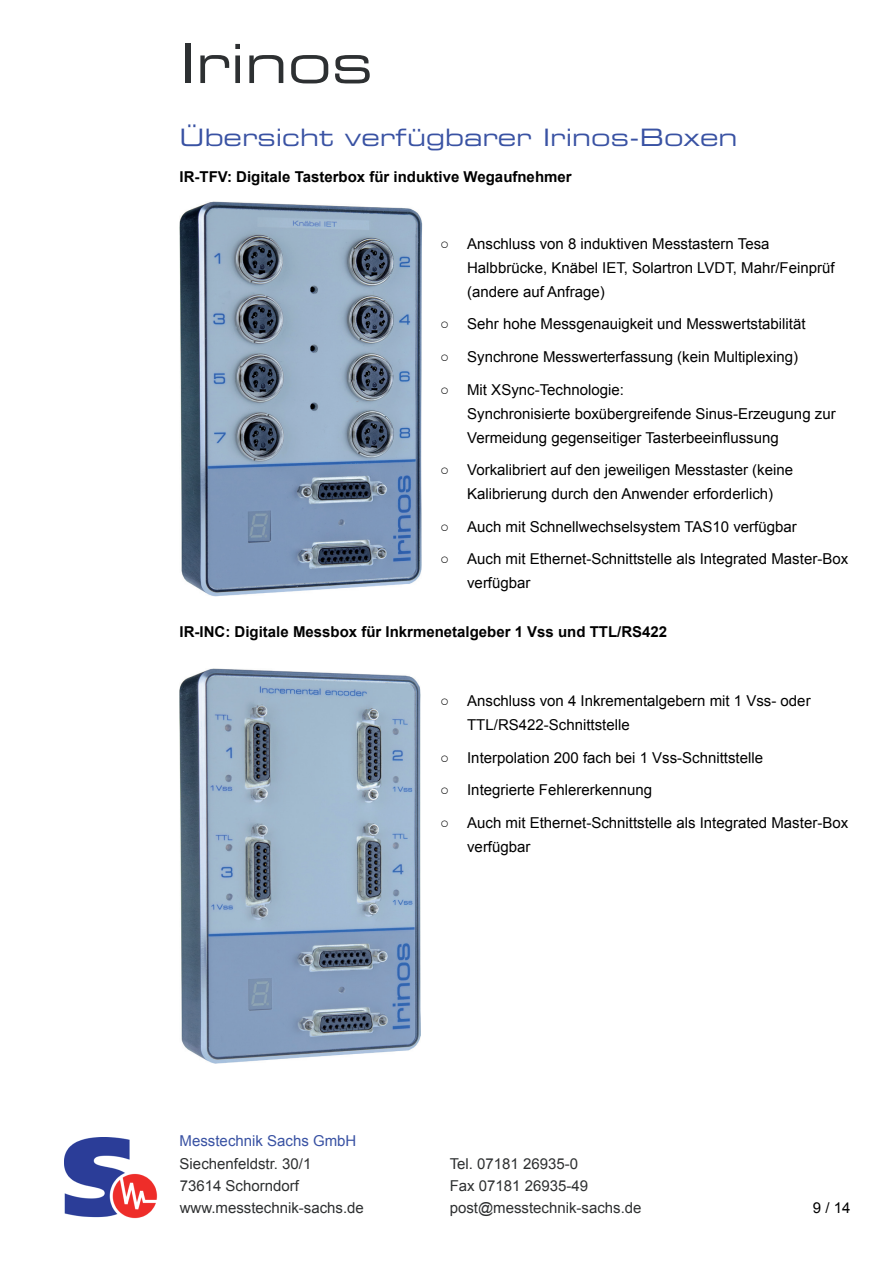
<style>
.page{position:relative;width:893px;height:1263px;background:#fff}
.page>*{position:absolute;margin:0;border:0;box-sizing:border-box;transform-origin:0 0}
.t1{font:54px "Eurostile LT Std Ex 2";color:#2d3032}
.t2{font:24px "Eurostile LT Std Ex 2";color:#3952a3}
.t3{font:15px/24px "Arial";color:#000}
.t4{font:15px "Arial";color:#2e3031}
.t5{font:700 15px "Arial";color:#000}
.t6{font:15px "Arial";color:#3952a3}
</style>
<div class="page">
<img style="left:65px;top:1137px;width:93px;height:82px">
<img style="left:180px;top:201px;width:242px;height:396px">
<img style="left:180px;top:668px;width:241px;height:396px">
<h1 class="t1" style="left:180px;top:27px;width:195px">Irinos</h1>
<h2 class="t2" style="left:180px;top:121px;width:559px">Übersicht verfügbarer Irinos-Boxen</h2>
<p class="t5" style="left:180px;top:167px;width:393px">IR-TFV: Digitale Tasterbox für induktive Wegaufnehmer</p>
<p class="t3" style="left:467px;top:232px;width:369px;text-indent:-27px">○ Anschluss von 8 induktiven Messtastern Tesa<br>Halbbrücke, Knäbel IET, Solartron LVDT, Mahr/Feinprüf (andere auf Anfrage)</p>
<p class="t3" style="left:440px;top:312px;width:367px">○ Sehr hohe Messgenauigkeit und Messwertstabilität</p>
<p class="t3" style="left:440px;top:345px;width:359px">○ Synchrone Messwerterfassung (kein Multiplexing)</p>
<p class="t3" style="left:467px;top:377px;width:370px;text-indent:-27px">○ Mit XSync-Technologie:<br>Synchronisierte boxübergreifende Sinus-Erzeugung zur<br>Vermeidung gegenseitiger Tasterbeeinflussung</p>
<p class="t3" style="left:440px;top:458px;width:354px;text-align:center">○ Vorkalibriert auf den jeweiligen Messtaster (keine<br>Kalibrierung durch den Anwender erforderlich)</p>
<p class="t3" style="left:440px;top:514px;width:358px">○ Auch mit Schnellwechselsystem TAS10 verfügbar</p>
<p class="t3" style="left:467px;top:547px;width:382px;text-indent:-27px">○ Auch mit Ethernet-Schnittstelle als Integrated Master-Box verfügbar</p>
<p class="t5" style="left:180px;top:622px;width:489px">IR-INC: Digitale Messbox für Inkrmenetalgeber 1 Vss und TTL/RS422</p>
<p class="t3" style="left:467px;top:689px;width:345px;text-indent:-27px">○ Anschluss von 4 Inkrementalgebern mit 1 Vss- oder<br>TTL/RS422-Schnittstelle</p>
<p class="t3" style="left:440px;top:745px;width:324px">○ Interpolation 200 fach bei 1 Vss-Schnittstelle</p>
<p class="t3" style="left:440px;top:778px;width:214px">○ Integrierte Fehlererkennung</p>
<p class="t3" style="left:467px;top:810px;width:382px;text-indent:-27px">○ Auch mit Ethernet-Schnittstelle als Integrated Master-Box verfügbar</p>
<p class="t6" style="left:180px;top:1131px;width:178px">Messtechnik Sachs GmbH</p>
<p class="t4" style="left:180px;top:1153px;width:133px">Siechenfeldstr. 30/1</p>
<p class="t4" style="left:450px;top:1153px;width:130px">Tel. 07181 26935-0</p>
<p class="t4" style="left:180px;top:1176px;width:121px">73614 Schorndorf</p>
<p class="t4" style="left:450px;top:1176px;width:140px">Fax 07181 26935-49</p>
<p class="t4" style="left:180px;top:1198px;width:186px">www.messtechnik-sachs.de</p>
<p class="t4" style="left:450px;top:1198px;width:193px">post@messtechnik-sachs.de</p>
<p class="t3" style="left:813px;top:1196px;width:39px">9 / 14</p>
</div>
